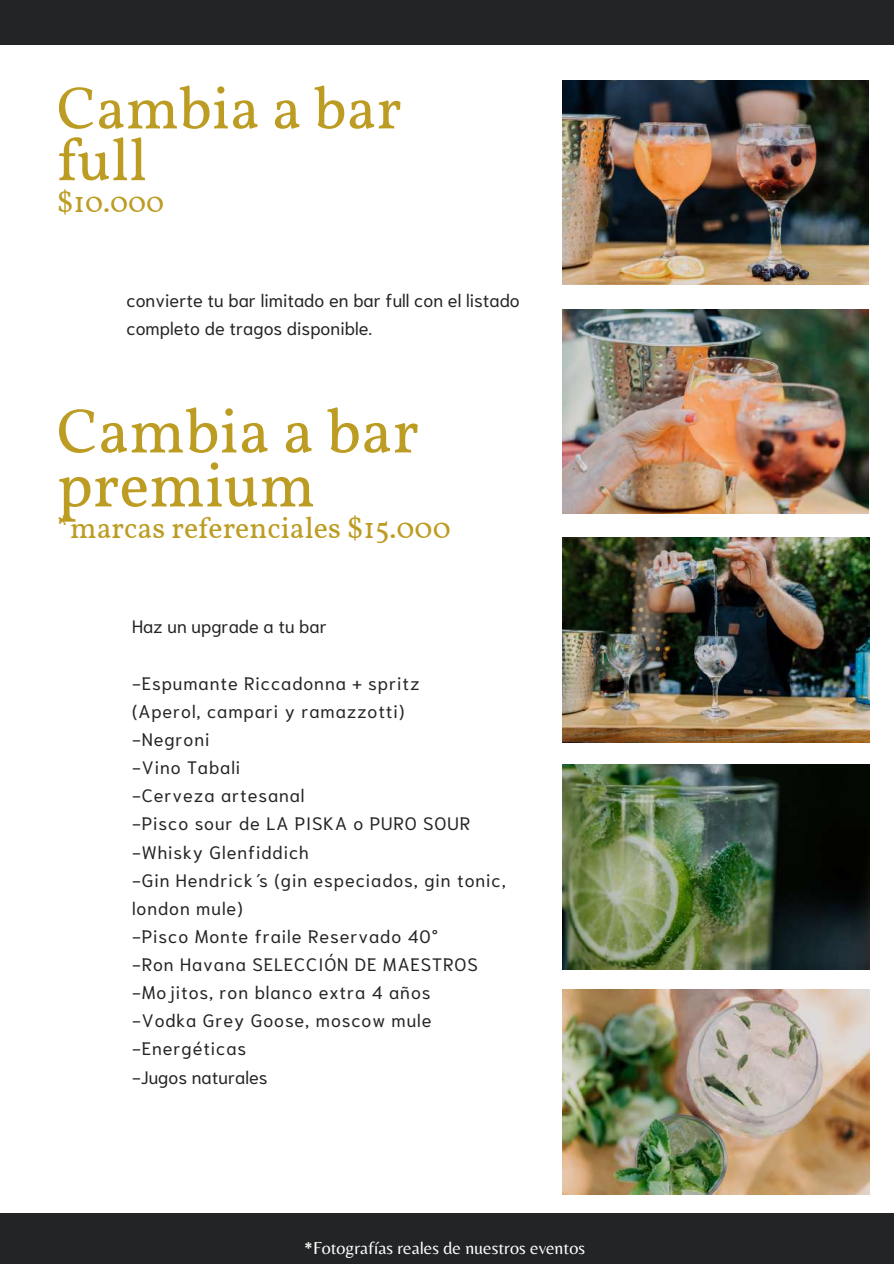
<style>
.page{position:relative;width:894px;height:1264px;background:#fff}
.page>*{position:absolute;margin:0;border:0;box-sizing:border-box;transform-origin:0 0}
.t1{font:63px/54px "Vollkorn";color:#bc9c22}
.t2{font:60px/51.8px "Vollkorn";color:#bc9c22}
.t3{font:30px "Vollkorn";color:#bc9c22}
.t4{font:18px/28.2px "Niramit";letter-spacing:.05em;color:#232425}
.t5{font:18px/28.2px "Niramit";color:#232425}
.t6{font:18px "Belleza";color:#fff}
</style>
<div class="page">
<div style="left:0;top:0;width:893px;height:45px;background:#232425"></div>
<img style="left:562px;top:538px;width:307px;height:204px">
<img style="left:562px;top:764px;width:307px;height:205px">
<img style="left:562px;top:309px;width:306px;height:204px">
<img style="left:562px;top:80px;width:306px;height:204px">
<img style="left:562px;top:989px;width:307px;height:205px">
<div style="left:0;top:1213px;width:893px;height:50px;background:#232425"></div>
<h2 class="t2" style="left:57px;top:87px;width:346px">Cambia a bar full</h2>
<h3 class="t3" style="left:57px;top:183px;width:109px">$10.000</h3>
<p class="t5" style="left:126px;top:285px;width:395px">convierte tu bar limitado en bar full con el listado completo de tragos disponible.</p>
<h1 class="t1" style="left:57px;top:409px;width:363px">Cambia a bar premium</h1>
<h3 class="t3" style="left:57px;top:509px;width:395px">*marcas referenciales $15.000</h3>
<p class="t5" style="left:132px;top:611px;width:196px">Haz un upgrade a tu bar</p>
<p class="t4" style="left:132px;top:667px;width:375px">-Espumante Riccadonna + spritz<br>(Aperol, campari y ramazzotti)<br>-Negroni<br>-Vino Tabali<br>-Cerveza artesanal<br>-Pisco sour de LA PISKA o PURO SOUR -Whisky Glenfiddich<br>-Gin Hendrick ́s (gin especiados, gin tonic, london mule)<br>-Pisco Monte fraile Reservado 40°<br>-Ron Havana SELECCIÓN DE MAESTROS -Mojitos, ron blanco extra 4 años<br>-Vodka Grey Goose, moscow mule -Energéticas<br>-Jugos naturales</p>
<p class="t6" style="left:304px;top:1237px;width:283px">*Fotografías reales de nuestros eventos</p>
</div>
